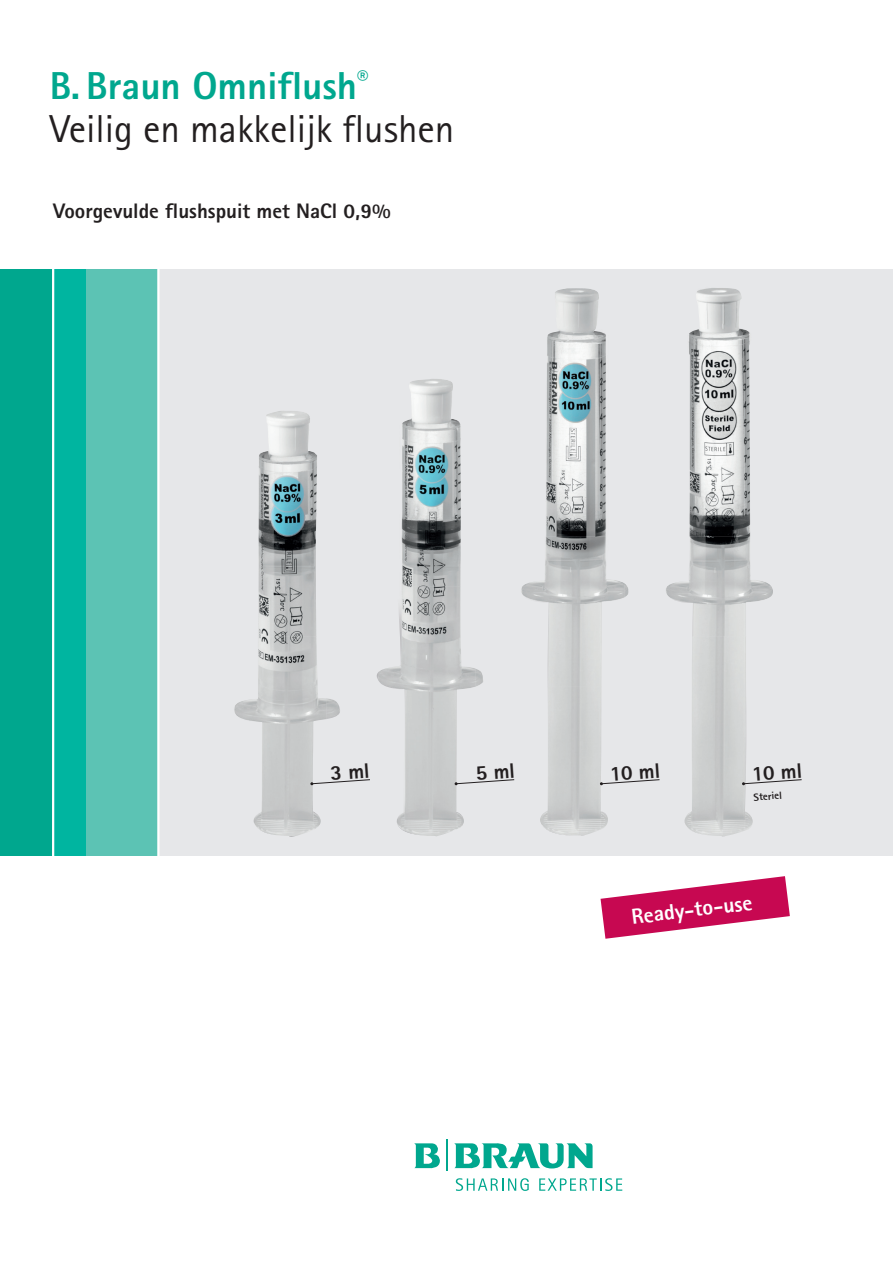
<style>
.page{position:relative;width:893px;height:1263px;background:#fff}
.page>*{position:absolute;margin:0;border:0;box-sizing:border-box;transform-origin:0 0}
.t1{font:39px/43.5px "Rotis Sans Serif";color:#231f20}
.t2{font:800 21.75px "Rotis Sans Serif";color:#fff}
.t3{font:800 21px "Rotis Sans Serif";color:#231f20}
.t4{font:800 10.5px "Rotis Sans Serif";color:#231f20}
.s1{font-weight:800;color:#00a78e}
</style>
<div class="page">
<div style="left:158px;top:269px;width:735px;height:587px;background:#e6e7e9"></div>
<img style="left:546px;top:288px;width:60px;height:248px">
<img style="left:688px;top:288px;width:63px;height:248px">
<img style="left:401px;top:379px;width:60px;height:207px">
<img style="left:258px;top:411px;width:59px;height:225px">
<img style="left:476px;top:536px;width:148px;height:150px">
<img style="left:624px;top:536px;width:149px;height:100px">
<img style="left:377px;top:586px;width:99px;height:250px">
<img style="left:234px;top:636px;width:92px;height:201px">
<img style="left:684px;top:636px;width:69px;height:200px">
<img style="left:326px;top:698px;width:14px;height:21px">
<img style="left:540px;top:686px;width:68px;height:150px">
<svg style="left:456px;top:1178px;width:73px;height:13px"></svg>
<svg style="left:539px;top:1178px;width:83px;height:13px"></svg>
<svg style="left:414px;top:1143px;width:26px;height:25px"></svg>
<svg style="left:454px;top:1143px;width:139px;height:25px"></svg>
<hr style="left:446px;top:1140px;width:1px;height:31px;background:#00a78e">
<div style="left:0;top:269px;width:53px;height:587px;background:#00a78e"></div>
<div style="left:53px;top:269px;width:38px;height:587px;background:#00b5a0"></div>
<div style="left:86px;top:269px;width:72px;height:587px;background:#5cc3b4"></div>
<hr style="left:157px;top:262px;width:3px;height:601px;background:#fff">
<hr style="left:52px;top:263px;width:2px;height:601px;background:#fff">
<svg style="left:600px;top:876px;width:190px;height:63px"></svg>
<svg style="left:600px;top:779px;width:60px;height:6px"></svg>
<svg style="left:742px;top:779px;width:60px;height:6px"></svg>
<svg style="left:310px;top:763px;width:60px;height:22px"></svg>
<svg style="left:455px;top:763px;width:60px;height:22px"></svg>
<p class="t1" style="left:50px;top:63px;width:406px"><span class="s1">B. Braun Omniflush</span><sup>®<br></sup>Veilig en makkelijk flushen</p>
<p class="t3" style="left:53px;top:198px;width:339px">Voorgevulde flushspuit met NaCl 0,9%</p>
<p class="t3" style="left:609px;top:761px;width:52px;rotate:-4deg">10 ml</p>
<p class="t3" style="left:751px;top:761px;width:52px;rotate:-4deg">10 ml</p>
<p class="t4" style="left:753px;top:790px;width:30px;rotate:-4deg">Steriel</p>
<p class="t2" style="left:630px;top:903px;width:123px;rotate:-7deg">Ready-to-use</p>
</div>
